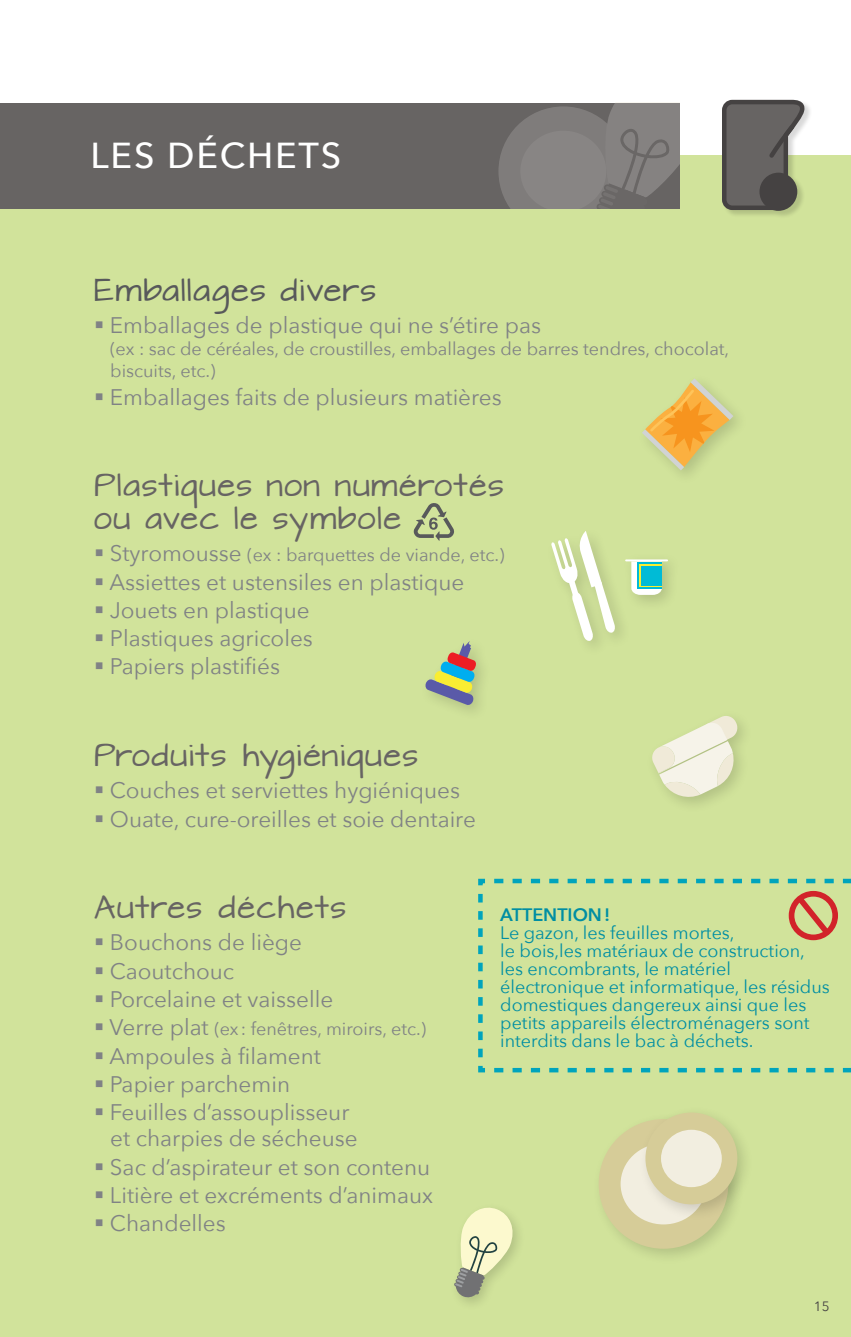
<style>
.page{position:relative;width:851px;height:1337px;background:#fff}
.page>*{position:absolute;margin:0;border:0;box-sizing:border-box;transform-origin:0 0}
.t1{font:500 36px "Avenir Next";letter-spacing:.05em;color:#fff}
.t2{font:27px/32.4px "Architects Daughter";letter-spacing:.06em;color:#676463}
.t3{font:27px "Architects Daughter";letter-spacing:.06em;color:#58595b}
.t4{font:22.5px/25.9px "Avenir Next";color:#808285}
.t5{font:18px/18px "Avenir Next";color:#008ea3}
.t6{font:18px/21.6px "Avenir Next";color:#808285}
.t7{font:600 18px "Avenir Next";color:#008ea3}
.t8{font:13.5px "Avenir Next";color:#454242}
.s1{font-size:22.5px}
</style>
<div class="page">
<div style="left:0;top:156px;width:850px;height:1180px;background:#d1e39b"></div>
<div style="left:722px;top:100px;width:89px;height:119px;background:#000;opacity:.15"></div>
<svg style="left:719px;top:99px;width:88px;height:113px"></svg>
<div style="left:0;top:103px;width:679px;height:105px;background:#676463"></div>
<svg style="left:498px;top:103px;width:181px;height:105px"></svg>
<svg style="left:551px;top:531px;width:64px;height:110px"></svg>
<div style="left:591px;top:1111px;width:154px;height:154px;background:#000;opacity:.15"></div>
<div style="left:598px;top:1119px;width:130px;height:129px;background:#d6cc98;border-radius:50%"></div>
<div style="left:620px;top:1143px;width:86px;height:81px;background:#f2eee0;border-radius:50%"></div>
<div style="left:637px;top:1105px;width:117px;height:115px;background:#000;opacity:.15"></div>
<div style="left:645px;top:1112px;width:92px;height:92px;background:#d6cc98;border-radius:50%"></div>
<div style="left:661px;top:1129px;width:60px;height:58px;background:#f2eee0;border-radius:50%"></div>
<svg style="left:454px;top:1207px;width:62px;height:91px"></svg>
<svg style="left:478px;top:878px;width:372px;height:195px"></svg>
<div style="left:418px;top:636px;width:74px;height:85px;background:#000;opacity:.15"></div>
<svg style="left:425px;top:641px;width:51px;height:64px"></svg>
<div style="left:619px;top:552px;width:64px;height:59px;background:#000;opacity:.15"></div>
<svg style="left:631px;top:561px;width:30px;height:34px"></svg>
<div style="left:637px;top:562px;width:24px;height:27px;background:#00bbd6"></div>
<svg style="left:639px;top:564px;width:22px;height:23px"></svg>
<div style="left:641px;top:566px;width:20px;height:19px;background:#00bbd6"></div>
<hr style="left:625px;top:559px;width:43px;height:2px;background:#fff">
<svg style="left:642px;top:378px;width:91px;height:92px"></svg>
<svg style="left:652px;top:716px;width:86px;height:84px"></svg>
<svg style="left:413px;top:503px;width:41px;height:38px"></svg>
<h1 class="t1" style="left:90px;top:125px;width:252px">LES DÉCHETS</h1>
<p class="t3" style="left:94px;top:271px;width:283px">Emballages divers</p>
<p class="t4" style="left:94px;top:312px;width:448px">▪ Emballages de plastique qui ne s’étire pas</p>
<p class="t6" style="left:110px;top:337px;width:620px">(ex : sac de céréales, de croustilles, emballages de barres tendres, chocolat, biscuits, etc.)</p>
<p class="t4" style="left:94px;top:383px;width:409px">▪ Emballages faits de plusieurs matières</p>
<p class="t2" style="left:94px;top:472px;width:411px">Plastiques non numérotés ou avec le symbole</p>
<p class="t6" style="left:94px;top:543px;width:412px">▪ <span class="s1">Styromousse</span> (ex : barquettes de viande, etc.)</p>
<p class="t4" style="left:94px;top:568px;width:372px">▪ Assiettes et ustensiles en plastique</p>
<p class="t4" style="left:94px;top:596px;width:217px">▪ Jouets en plastique</p>
<p class="t4" style="left:94px;top:624px;width:220px">▪ Plastiques agricoles</p>
<p class="t4" style="left:94px;top:652px;width:187px">▪ Papiers plastifiés</p>
<p class="t2" style="left:94px;top:741px;width:325px">Produits hygiéniques</p>
<p class="t4" style="left:94px;top:776px;width:367px">▪ Couches et serviettes hygiéniques</p>
<p class="t4" style="left:94px;top:805px;width:383px">▪ Ouate, cure-oreilles et soie dentaire</p>
<p class="t2" style="left:94px;top:893px;width:253px">Autres déchets</p>
<p class="t4" style="left:94px;top:928px;width:209px">▪ Bouchons de liège</p>
<p class="t4" style="left:94px;top:957px;width:142px">▪ Caoutchouc</p>
<p class="t4" style="left:94px;top:985px;width:241px">▪ Porcelaine et vaisselle</p>
<p class="t6" style="left:94px;top:1017px;width:334px">▪ <span class="s1">Verre plat</span> (ex : fenêtres, miroirs, etc.)</p>
<p class="t4" style="left:94px;top:1042px;width:228px">▪ Ampoules à filament</p>
<p class="t4" style="left:94px;top:1070px;width:197px">▪ Papier parchemin</p>
<p class="t4" style="left:110px;top:1098px;width:249px;text-indent:-16px">▪ Feuilles d’assouplisseur et charpies de sécheuse</p>
<p class="t4" style="left:94px;top:1152px;width:338px">▪ Sac d’aspirateur et son contenu</p>
<p class="t4" style="left:94px;top:1181px;width:340px">▪ Litière et excréments d’animaux</p>
<p class="t4" style="left:94px;top:1209px;width:133px">▪ Chandelles</p>
<p class="t7" style="left:500px;top:899px;width:112px">ATTENTION!</p>
<p class="t5" style="left:500px;top:923px;width:331px">Le gazon, les feuilles mortes,<br>le bois,les matériaux de construction, les encombrants, le matériel électronique et informatique, les résidus domestiques dangereux ainsi que les petits appareils électroménagers sont interdits dans le bac à déchets.</p>
<p class="t8" style="left:814px;top:1294px;width:17px">15</p>
</div>
